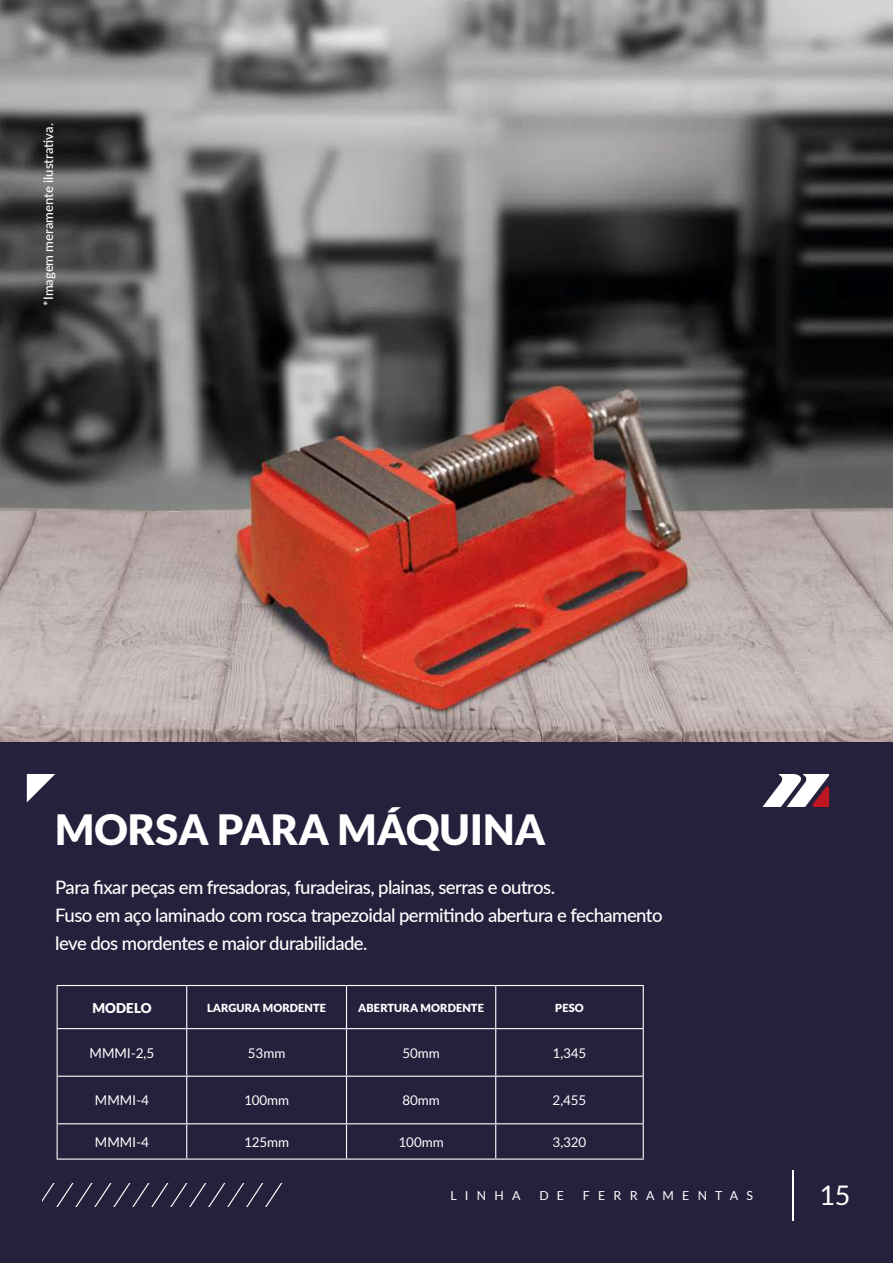
<style>
.page{position:relative;width:893px;height:1263px;background:#26203c}
.page>*{position:absolute;margin:0;border:0;box-sizing:border-box;transform-origin:0 0}
.t1{font:900 41.7px "Lato";color:#fff}
.t2{font:27px "Lato";color:#fff}
.t3{font:500 18.6px/27.9px "Lato";letter-spacing:-.03em;color:#fff}
.t4{font:13.5px "Lato";color:#fff}
.t5{font:900 13.5px "Lato";letter-spacing:.01em;color:#fff}
.t6{font:13.35px "Lato";color:#fff}
.t7{font:500 13.05px "Lato";color:#fff}
.t8{font:12.45px "Lato";letter-spacing:.66em;color:#fff}
.t9{font:900 11.1px "Lato";letter-spacing:.01em;color:#fff}
</style>
<div class="page">
<img style="left:0;top:0;width:893px;height:741px">
<svg style="left:43px;top:1183px;width:240px;height:24px"></svg>
<svg style="left:27px;top:774px;width:28px;height:28px"></svg>
<svg style="left:762px;top:774px;width:67px;height:33px"></svg>
<hr style="left:186px;top:986px;width:1px;height:42px;background:#fff">
<hr style="left:495px;top:986px;width:1px;height:42px;background:#fff">
<hr style="left:643px;top:986px;width:1px;height:42px;background:#fff">
<hr style="left:57px;top:1028px;width:130px;height:1px;background:#fff">
<hr style="left:187px;top:1028px;width:159px;height:1px;background:#fff">
<hr style="left:186px;top:1029px;width:1px;height:47px;background:#fff">
<hr style="left:346px;top:1028px;width:150px;height:1px;background:#fff">
<hr style="left:496px;top:1028px;width:148px;height:1px;background:#fff">
<hr style="left:495px;top:1029px;width:1px;height:47px;background:#fff">
<hr style="left:643px;top:1029px;width:1px;height:47px;background:#fff">
<hr style="left:186px;top:1077px;width:1px;height:46px;background:#fff">
<hr style="left:495px;top:1077px;width:1px;height:46px;background:#fff">
<hr style="left:643px;top:1076px;width:1px;height:47px;background:#fff">
<hr style="left:57px;top:1123px;width:130px;height:1px;background:#fff">
<hr style="left:187px;top:1123px;width:159px;height:1px;background:#fff">
<hr style="left:186px;top:1124px;width:1px;height:34px;background:#fff">
<hr style="left:346px;top:1123px;width:150px;height:1px;background:#fff">
<hr style="left:496px;top:1123px;width:148px;height:1px;background:#fff">
<hr style="left:495px;top:1124px;width:1px;height:34px;background:#fff">
<hr style="left:643px;top:1124px;width:1px;height:34px;background:#fff">
<hr style="left:57px;top:1158px;width:130px;height:2px;background:#fff">
<hr style="left:187px;top:1158px;width:159px;height:2px;background:#fff">
<hr style="left:346px;top:1158px;width:150px;height:2px;background:#fff">
<hr style="left:496px;top:1158px;width:148px;height:2px;background:#fff">
<hr style="left:346px;top:986px;width:1px;height:42px;background:#fff">
<hr style="left:346px;top:1029px;width:1px;height:47px;background:#fff">
<hr style="left:58px;top:1076px;width:129px;height:1px;background:#fff">
<hr style="left:187px;top:1076px;width:159px;height:1px;background:#fff">
<hr style="left:346px;top:1076px;width:150px;height:1px;background:#fff">
<hr style="left:346px;top:1077px;width:1px;height:46px;background:#fff">
<hr style="left:496px;top:1076px;width:147px;height:1px;background:#fff">
<hr style="left:346px;top:1124px;width:1px;height:34px;background:#fff">
<hr style="left:57px;top:985px;width:130px;height:1px;background:#fff">
<hr style="left:57px;top:986px;width:1px;height:42px;background:#fff">
<hr style="left:187px;top:985px;width:159px;height:1px;background:#fff">
<hr style="left:346px;top:985px;width:150px;height:1px;background:#fff">
<hr style="left:496px;top:985px;width:148px;height:1px;background:#fff">
<hr style="left:57px;top:1029px;width:1px;height:47px;background:#fff">
<hr style="left:57px;top:1076px;width:1px;height:47px;background:#fff">
<hr style="left:57px;top:1124px;width:1px;height:34px;background:#fff">
<hr style="left:791px;top:1170px;width:2px;height:50px;background:#fff">
<p class="t7" style="left:39px;top:306px;width:184px;rotate:-90deg">*Imagem meramente ilustrativa.</p>
<h1 class="t1" style="left:55px;top:805px;width:492px">MORSA PARA MÁQUINA</h1>
<p class="t3" style="left:55px;top:873px;width:609px">Para fixar peças em fresadoras, furadeiras, plainas, serras e outros.<br>Fuso em aço laminado com rosca trapezoidal permitindo abertura e fechamento leve dos mordentes e maior durabilidade.</p>
<p class="t5" style="left:92px;top:1000px;width:61px">MODELO</p>
<p class="t9" style="left:207px;top:1001px;width:121px">LARGURA MORDENTE</p>
<p class="t9" style="left:358px;top:1001px;width:127px">ABERTURA MORDENTE</p>
<p class="t9" style="left:555px;top:1001px;width:30px">PESO</p>
<p class="t4" style="left:90px;top:1045px;width:66px">MMMI-2,5</p>
<p class="t6" style="left:248px;top:1045px;width:39px">53mm</p>
<p class="t6" style="left:402px;top:1045px;width:39px">50mm</p>
<p class="t6" style="left:553px;top:1045px;width:35px">1,345</p>
<p class="t4" style="left:95px;top:1093px;width:55px">MMMI-4</p>
<p class="t6" style="left:244px;top:1093px;width:47px">100mm</p>
<p class="t6" style="left:402px;top:1093px;width:39px">80mm</p>
<p class="t6" style="left:553px;top:1093px;width:35px">2,455</p>
<p class="t4" style="left:95px;top:1134px;width:55px">MMMI-4</p>
<p class="t6" style="left:244px;top:1134px;width:47px">125mm</p>
<p class="t6" style="left:399px;top:1134px;width:47px">100mm</p>
<p class="t6" style="left:553px;top:1134px;width:35px">3,320</p>
<p class="t8" style="left:450px;top:1189px;width:72px">LINHA</p>
<p class="t8" style="left:539px;top:1189px;width:26px">D E</p>
<p class="t8" style="left:583px;top:1189px;width:172px">FERRAMENTAS</p>
<h2 class="t2" style="left:819px;top:1180px;width:33px">15</h2>
</div>
